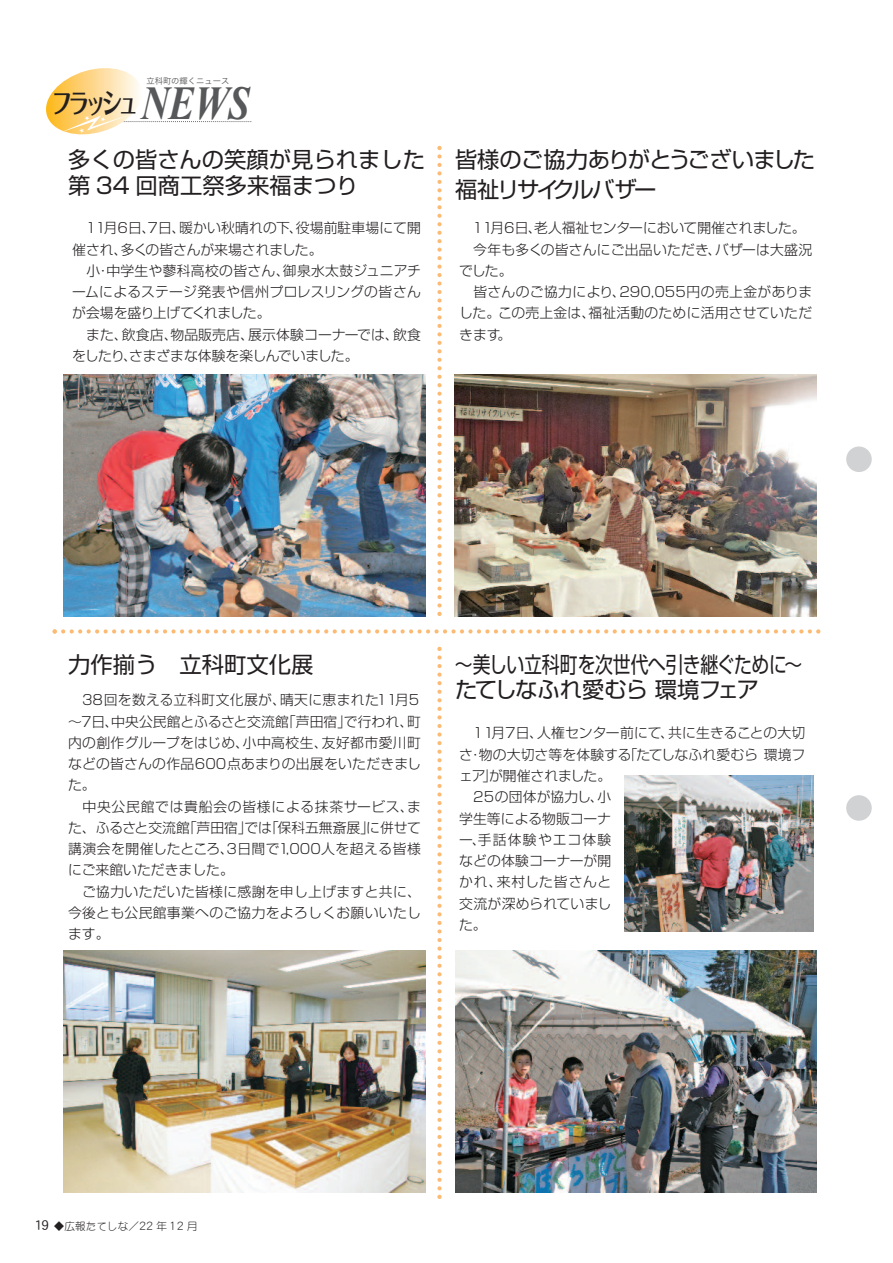
<style>
.page{position:relative;width:893px;height:1263px;background:#fff}
.page>*{position:absolute;margin:0;border:0;box-sizing:border-box;transform-origin:0 0}
.t1{font:italic 700 47.7px "Times New Roman";color:#57585a;scale:.8 1}
.t2{font:28.05px "Folk Pro Bold 90 pv RKSJ H";color:#231f20;scale:.75 1}
.t3{font:22.35px/25.5px "Shin Go Pro";color:#231f20}
.t4{font:22.35px/25.5px "Shin Go Pro";letter-spacing:-.02em;color:#231f20;scale:.8 1}
.t5{font:22.35px/29.7px "Shin Go Pro";letter-spacing:-.075em;color:#231f20}
.t6{font:300 13.8px "Shin Go Pro";letter-spacing:.01em;color:#231f20}
.t7{font:300 13.8px "Shin Go Pro";letter-spacing:.04em;color:#231f20}
.t8{font:300 13.8px "Shin Go Pro";letter-spacing:.03em;color:#231f20}
.t9{font:300 13.8px "Shin Go Pro";letter-spacing:-.01em;color:#231f20}
.t10{font:300 13.8px "Shin Go Pro";letter-spacing:.05em;color:#231f20}
.t11{font:300 13.8px "Shin Go Pro";letter-spacing:-.015em;color:#231f20}
.t12{font:300 13.8px "Shin Go Pro";letter-spacing:.085em;color:#231f20}
.t13{font:300 13.8px "Shin Go Pro";letter-spacing:.055em;color:#231f20}
.t14{font:10.65px "DF Maru Gothic Std W3";color:#231f20}
.t15{font:8.25px "Hira Kaku Pro W3 90 pv RKSJ H";color:#57585a}
.s1{font-family:"DFHS Gothic Std W3";font-size:14.85px}
.s2{font-size:12.75px}
</style>
<div class="page">
<div style="left:846px;top:446px;width:26px;height:26px;background:#d1d2d4;border-radius:50%"></div>
<div style="left:846px;top:795px;width:26px;height:26px;background:#d1d2d4;border-radius:50%"></div>
<img style="left:64px;top:374px;width:361px;height:243px">
<svg style="left:53px;top:629px;width:767px;height:5px"></svg>
<img style="left:64px;top:950px;width:361px;height:242px">
<img style="left:455px;top:950px;width:361px;height:242px">
<img style="left:455px;top:374px;width:361px;height:243px">
<svg style="left:437px;top:146px;width:5px;height:470px"></svg>
<svg style="left:437px;top:647px;width:5px;height:552px"></svg>
<img style="left:624px;top:776px;width:189px;height:155px">
<svg style="left:46px;top:68px;width:205px;height:67px"></svg>
<p class="t15" style="left:146px;top:74px;width:84px">立科町の輝くニュース</p>
<p class="t1" style="left:141px;top:70px;width:137px">NEWS</p>
<p class="t2" style="left:51px;top:79px;width:75px">フラッ</p>
<p class="t2" style="left:102px;top:79px;width:51px">シュ</p>
<p class="t3" style="left:68px;top:145px;width:359px">多くの皆さんの笑顔が見られました第 34 回商工祭多来福まつり</p>
<p class="t6" style="left:86px;top:217px;width:337px">11月６日、７日、暖かい秋晴れの下、役場前駐車場にて開</p>
<p class="t6" style="left:72px;top:238px;width:252px">催され、多くの皆さんが来場されました。</p>
<p class="t6" style="left:86px;top:259px;width:336px">小・中学生や蓼科高校の皆さん、御泉水太鼓ジュニアチ</p>
<p class="t6" style="left:72px;top:280px;width:350px">ームによるステージ発表や信州プロレスリングの皆さん</p>
<p class="t6" style="left:72px;top:302px;width:200px">が会場を盛り上げてくれました。</p>
<p class="t6" style="left:86px;top:323px;width:336px">また、飲食店、物品販売店、展示体験コーナーでは、飲食</p>
<p class="t11" style="left:72px;top:344px;width:288px">をしたり、さまざまな体験を楽しんでいました。</p>
<p class="t5" style="left:455px;top:142px;width:362px">皆様のご協力ありがとうございました福祉リサイクルバザー</p>
<p class="t9" style="left:473px;top:217px;width:335px">11月６日、老人福祉センターにおいて開催されました。</p>
<p class="t6" style="left:473px;top:238px;width:340px">今年も多くの皆さんにご出品いただき、バザーは大盛況</p>
<p class="t6" style="left:459px;top:259px;width:55px">でした。</p>
<p class="t6" style="left:473px;top:280px;width:340px">皆さんのご協力により、290,055円の売上金がありま</p>
<p class="t6" style="left:459px;top:302px;width:354px">した。この売上金は、福祉活動のために活用させていただ</p>
<p class="t6" style="left:459px;top:323px;width:54px">きます。</p>
<p class="t3" style="left:68px;top:649px;width:247px">力作揃う 立科町文化展</p>
<p class="t6" style="left:82px;top:689px;width:340px">38回を数える立科町文化展が、晴天に恵まれた11月５</p>
<p class="t6" style="left:68px;top:710px;width:354px">～７日、中央公民館とふるさと交流館「芦田宿」で行われ、町</p>
<p class="t8" style="left:68px;top:731px;width:354px">内の創作グループをはじめ、小中高校生、友好都市愛川町</p>
<p class="t6" style="left:68px;top:752px;width:354px">などの皆さんの作品600点あまりの出展をいただきまし</p>
<p class="t6" style="left:68px;top:774px;width:29px">た。</p>
<p class="t10" style="left:83px;top:795px;width:340px">中央公民館では貴船会の皆様による抹茶サービス、ま</p>
<p class="t6" style="left:68px;top:816px;width:354px">た、ふるさと交流館「芦田宿」では「保科五無斎展」に併せて</p>
<p class="t7" style="left:68px;top:837px;width:354px">講演会を開催したところ、３日間で1,000人を超える皆様</p>
<p class="t6" style="left:68px;top:859px;width:167px">にご来館いただきました。</p>
<p class="t6" style="left:82px;top:880px;width:340px">ご協力いただいた皆様に感謝を申し上げますと共に、</p>
<p class="t6" style="left:68px;top:901px;width:354px">今後とも公民館事業へのご協力をよろしくお願いいたし</p>
<p class="t6" style="left:68px;top:923px;width:43px">ます。</p>
<p class="t4" style="left:455px;top:649px;width:436px">～美しい立科町を次世代へ引き継ぐために～たてしなふれ愛むら環境フェア</p>
<p class="t6" style="left:473px;top:722px;width:334px">11月７日、人権センター前にて、共に生きることの大切</p>
<p class="t6" style="left:459px;top:743px;width:348px">さ・物の大切さ等を体験する「たてしなふれ愛むら環境フ</p>
<p class="t6" style="left:459px;top:764px;width:153px">ェア」が開催されました。</p>
<p class="t6" style="left:473px;top:786px;width:140px">25の団体が協力し、小</p>
<p class="t6" style="left:459px;top:807px;width:154px">学生等による物販コーナ</p>
<p class="t12" style="left:459px;top:828px;width:154px">ー、手話体験やエコ体験</p>
<p class="t6" style="left:459px;top:849px;width:154px">などの体験コーナーが開</p>
<p class="t13" style="left:459px;top:871px;width:154px">かれ、来村した皆さんと</p>
<p class="t6" style="left:459px;top:892px;width:154px">交流が深められていまし</p>
<p class="t6" style="left:459px;top:913px;width:29px">た。</p>
<p class="t14" style="left:34px;top:1220px;width:165px"><span class="s1">19</span> ◆広報たてしな／<span class="s2">22</span> 年 <span class="s2">12</span> 月</p>
</div>
